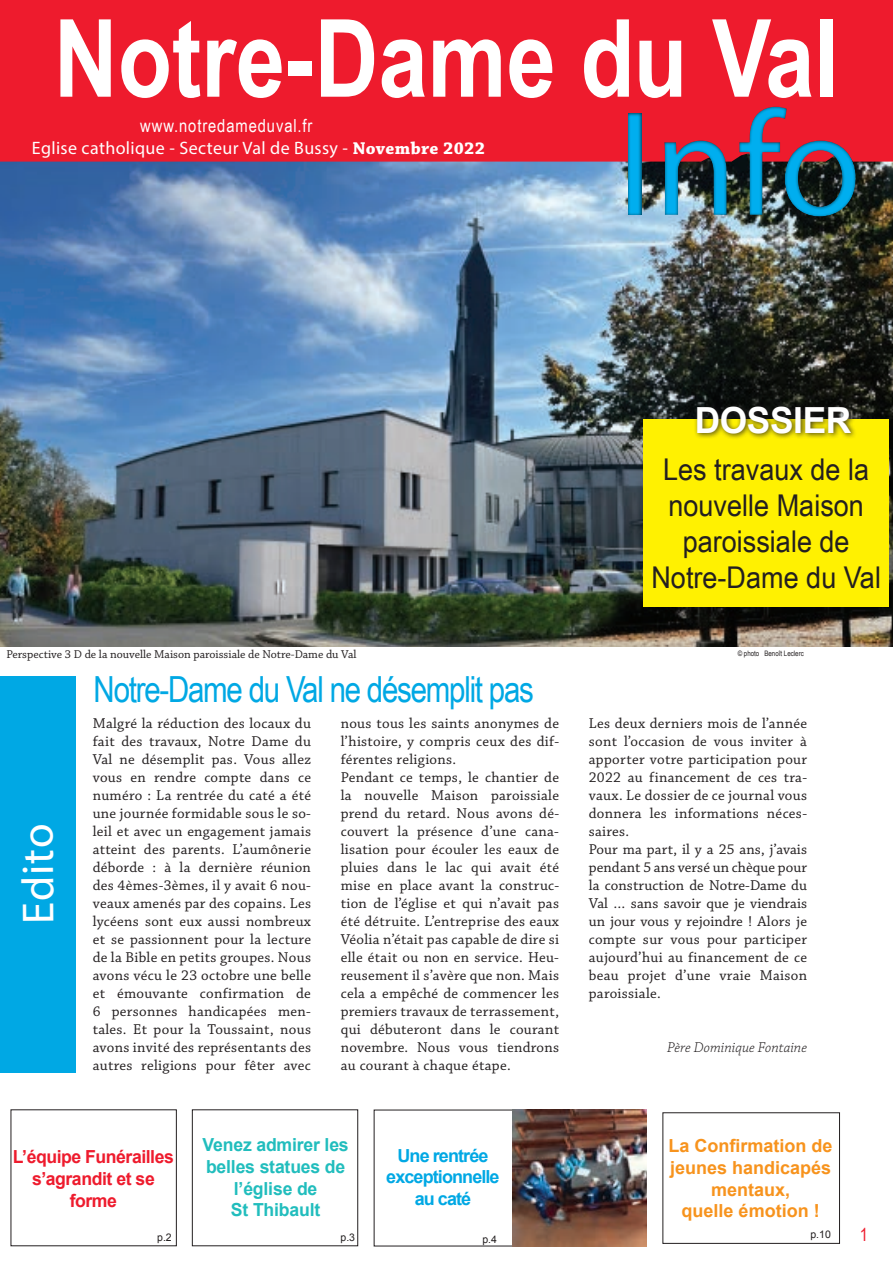
<style>
.page{position:relative;width:893px;height:1263px;background:#fff}
.page>*{position:absolute;margin:0;border:0;box-sizing:border-box;transform-origin:0 0}
.t1{font:150px "Myriad Pro";color:#00aeef}
.t2{font:700 108px "Arial Narrow";color:#fff}
.t3{font:45px "Myriad Pro";color:#fff}
.t4{font:36px "Arial Narrow";letter-spacing:-.035em;color:#00a8e4}
.t5{font:700 36px "Arial";letter-spacing:-.01em;color:#fff}
.t6{font:30px/36px "Arial Narrow";color:#231f20;text-align:center;scale:1.1 1}
.t7{font:700 18px/21.6px "Arial";color:#f7931d;text-align:center}
.t8{font:700 18px/21.6px "Arial";letter-spacing:-.01em;color:#21bdbd;text-align:center}
.t9{font:18px "Myriad Pro";letter-spacing:.02em;color:#fff}
.t10{font:700 18px/21.6px "Arial";letter-spacing:-.025em;color:#ee1b2d;text-align:center}
.t11{font:700 18px/21.6px "Arial";letter-spacing:-.05em;color:#00a8e4;text-align:center}
.t12{font:18px "Arial Narrow";letter-spacing:.05em;color:#fff}
.t13{font:18px "Arial Narrow";color:#ee1b2d}
.t14{font:15px/18px "Chaparral Pro";letter-spacing:.02em;color:#231f20}
.t15{font:italic 300 15px "Chaparral Pro";color:#231f20}
.t16{font:12px "Chaparral Pro";color:#231f20}
.t17{font:10.5px "Arial";color:#231f20}
.t18{font:7.5px "Arial Narrow";color:#231f20}
.s1{font-family:"Chaparral Pro";font-weight:700}
</style>
<div class="page">
<img style="left:0;top:162px;width:893px;height:484px">
<div style="left:0;top:0;width:893px;height:162px;background:#ee1b2d"></div>
<div style="left:0;top:676px;width:75px;height:396px;background:#00a8e4"></div>
<div style="left:192px;top:1109px;width:166px;height:137px;border:1px solid #231f20"></div>
<div style="left:578px;top:71px;width:315px;height:207px;background:#231f20;opacity:.75"></div>
<img style="left:512px;top:1109px;width:135px;height:137px">
<div style="left:644px;top:419px;width:245px;height:188px;background:#fff101"></div>
<div style="left:693px;top:402px;width:165px;height:38px;background:#231f20;opacity:.85"></div>
<h2 class="t2" style="left:54px;top:-23px;width:787px">Notre-Dame du Val</h2>
<p class="t12" style="left:140px;top:112px;width:174px">www.notredameduval.fr</p>
<p class="t9" style="left:32px;top:136px;width:454px">Eglise catholique - Secteur Val de Bussy - <span class="s1">Novembre 2022</span></p>
<h1 class="t1" style="left:617px;top:72px;width:246px">Info</h1>
<h3 class="t5" style="left:695px;top:396px;width:158px">DOSSIER</h3>
<h3 class="t6" style="left:651px;top:450px;width:210px">Les travaux de la nouvelle Maison paroissiale de<br>Notre-Dame du Val</h3>
<p class="t16" style="left:6px;top:648px;width:352px">Perspective 3 D de la nouvelle Maison paroissiale de Notre-Dame du Val</p>
<p class="t18" style="left:738px;top:648px;width:68px">© photo Benoît Leclerc</p>
<h3 class="t3" style="left:11px;top:925px;width:102px;rotate:-91deg">Edito</h3>
<h3 class="t4" style="left:94px;top:663px;width:442px">Notre-Dame du Val ne désemplit pas</h3>
<p class="t14" style="left:93px;top:714px;width:220px;text-align:justify">Malgré la réduction des locaux du fait des travaux, Notre Dame du Val ne désemplit pas. Vous allez vous en rendre compte dans ce numéro : La rentrée du caté a été une journée formidable sous le so&shy;leil et avec un engagement jamais atteint des parents. L’aumônerie déborde : à la dernière réunion des 4èmes-3èmes, il y avait 6 nou&shy;veaux amenés par des copains. Les lycéens sont eux aussi nombreux et se passionnent pour la lecture de la Bible en petits groupes. Nous avons vécu le 23 octobre une belle et émouvante confirmation de 6 personnes handicapées men&shy;tales. Et pour la Toussaint, nous avons invité des représentants des autres religions pour fêter avec</p>
<p class="t14" style="left:341px;top:714px;width:220px">nous tous les saints anonymes de l’histoire, y compris ceux des dif&shy;férentes religions.<br>Pendant ce temps, le chantier de la nouvelle Maison paroissiale prend du retard. Nous avons dé&shy;couvert la présence d’une cana&shy;lisation pour écouler les eaux de pluies dans le lac qui avait été mise en place avant la construc&shy;tion de l’église et qui n’avait pas été détruite. L’entreprise des eaux<br>Véolia n’était pas capable de dire si elle était ou non en service. Heu&shy;reusement il s’avère que non. Mais cela a empêché de commencer les premiers travaux de terrassement, qui débuteront dans le courant novembre. Nous vous tiendrons au courant à chaque étape.</p>
<p class="t14" style="left:589px;top:714px;width:220px">Les deux derniers mois de l’année sont l’occasion de vous inviter à apporter votre participation pour<br>2022 au financement de ces tra&shy;vaux. Le dossier de ce journal vous donnera les informations néces&shy;saires.<br>Pour ma part, il y a 25 ans, j’avais pendant 5 ans versé un chèque pour la construction de Notre-Dame du<br>Val … sans savoir que je viendrais un jour vous y rejoindre ! Alors je compte sur vous pour participer aujourd’hui au financement de ce beau projet d’une vraie Maison paroissiale.</p>
<p class="t15" style="left:667px;top:1039px;width:141px">Père Dominique Fontaine</p>
<p class="t8" style="left:203px;top:1135px;width:148px">Venez admirer les belles statues de l’église de<br>St Thibault</p>
<p class="t10" style="left:13px;top:1147px;width:163px">L’équipe Funérailles s’agrandit et se forme</p>
<p class="t7" style="left:669px;top:1136px;width:166px">La Confirmation de jeunes handicapés mentaux,<br>quelle émotion !</p>
<p class="t11" style="left:386px;top:1145px;width:115px">Une rentrée exceptionnelle au caté</p>
<p class="t17" style="left:157px;top:1231px;width:16px">p.2</p>
<p class="t17" style="left:341px;top:1231px;width:16px">p.3</p>
<p class="t17" style="left:482px;top:1232px;width:16px">p.4</p>
<p class="t17" style="left:810px;top:1227px;width:22px">p.10</p>
<p class="t13" style="left:860px;top:1221px;width:10px">1</p>
</div>
